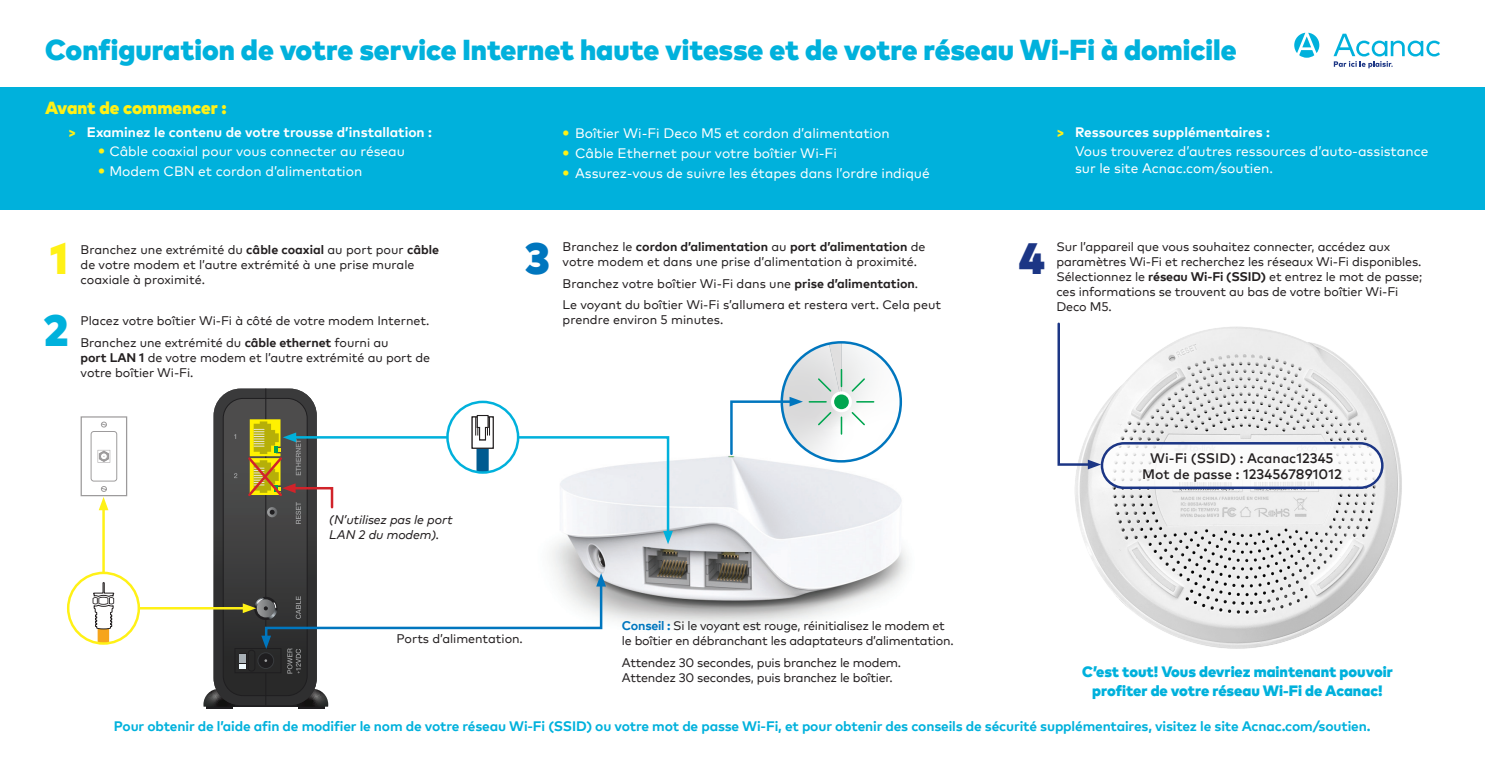
<style>
.page{position:relative;width:1485px;height:765px;background:#fff}
.page>*{position:absolute;margin:0;border:0;box-sizing:border-box;transform-origin:0 0}
.t1{font:900 43.75px "Mark Pro";color:#fff116}
.t2{font:900 43.75px "Mark Pro";color:#00b1dc}
.t3{font:900 43.75px "Mark Pro";color:#0076be}
.t4{font:900 43.75px "Mark Pro";color:#1c3685}
.COVER_Heading_En{font:900 28.75px "Mark Pro";color:#00b1dc}
.t5{font:900 17.5px "Mark Pro";color:#fff116}
.t6{font:900 15px/18.8px "Mark Pro";color:#00b1dc;text-align:center}
.t7{font:13.75px/16.5px "Mark Pro";color:#fff}
.t8{font:700 13.75px "Mark Pro";letter-spacing:-.01em;color:#00b1dc}
.t9{font:700 13.75px "Mark Pro";color:#fff}
.t10{font:500 13.75px "Mark Pro";color:#231f20}
.t11{font:12.5px/15px "Mark Pro";letter-spacing:-.01em;color:#231f20}
.t12{font:italic 12.5px/15px "Mark Pro";letter-spacing:-.005em;color:#231f20}
.s1{font-weight:900;color:#fff116}
.s2{font-weight:800;font-size:15px;color:#fff116}
.s3{font-weight:700}
.s4{font-weight:700;color:#0076be}
</style>
<div class="page">
<hr style="left:207px;top:705px;width:26px;height:4px;background:#1f1e20">
<hr style="left:299px;top:705px;width:26px;height:4px;background:#1f1e20">
<img style="left:673px;top:456px;width:235px;height:170px">
<div style="left:0;top:88px;width:1485px;height:122px;background:#00b1dc"></div>
<img style="left:1075px;top:326px;width:327px;height:323px">
<svg style="left:729px;top:342px;width:172px;height:119px"></svg>
<svg style="left:68px;top:389px;width:605px;height:318px"></svg>
<div style="left:67px;top:572px;width:73px;height:73px;border:2px solid #fff116;border-radius:50%"></div>
<svg style="left:1057px;top:322px;width:44px;height:147px"></svg>
<div style="left:1102px;top:443px;width:280px;height:44px;background:#fff;border-radius:22px"></div>
<div style="left:1101px;top:442px;width:283px;height:47px;border:2px solid #1c3685;border-radius:22px"></div>
<svg style="left:1334px;top:34px;width:106px;height:34px"></svg>
<svg style="left:1294px;top:33px;width:25px;height:25px"></svg>
<p class="COVER_Heading_En" style="left:45px;top:28px;width:1193px">Configuration de votre service Internet haute vitesse et de votre réseau Wi-Fi à domicile</p>
<p class="t5" style="left:45px;top:94px;width:183px">Avant de commencer :</p>
<p class="t9" style="left:68px;top:122px;width:365px"><span class="s1">&gt;</span> Examinez le contenu de votre trousse d’installation :</p>
<p class="t7" style="left:98px;top:142px;width:308px"><span class="s2">•</span> Câble coaxial pour vous connecter au réseau</p>
<p class="t7" style="left:98px;top:162px;width:266px"><span class="s2">•</span> Modem CBN et cordon d’alimentation</p>
<p class="t1" style="left:50px;top:224px;width:19px">1</p>
<p class="t2" style="left:43px;top:297px;width:27px">2</p>
<p class="t11" style="left:81px;top:241px;width:360px">Branchez une extrémité du <span class="s3">câble coaxial</span> au port pour <span class="s3">câble </span>de votre modem et l’autre extrémité à une prise murale coaxiale à proximité.</p>
<p class="t11" style="left:81px;top:312px;width:350px">Placez votre boîtier Wi-Fi à côté de votre modem Internet.</p>
<p class="t11" style="left:81px;top:334px;width:351px">Branchez une extrémité du <span class="s3">câble ethernet</span> fourni au<br><span class="s3">port LAN 1</span> de votre modem et l’autre extrémité au port de votre boîtier Wi-Fi.</p>
<p class="t12" style="left:329px;top:511px;width:125px">(N’utilisez pas le port<br>LAN 2 du modem).</p>
<p class="t7" style="left:563px;top:124px;width:329px"><span class="s2">•</span> Boîtier Wi-Fi Deco M5 et cordon d’alimentation</p>
<p class="t7" style="left:563px;top:144px;width:276px"><span class="s2">•</span> Câble Ethernet pour votre boîtier Wi-Fi</p>
<p class="t7" style="left:563px;top:164px;width:369px"><span class="s2">•</span> Assurez-vous de suivre les étapes dans l’ordre indiqué</p>
<p class="t9" style="left:1056px;top:122px;width:215px"><span class="s1">&gt;</span> Ressources supplémentaires :</p>
<p class="t7" style="left:1075px;top:142px;width:355px">Vous trouverez d’autres ressources d’auto-assistance sur le site Acnac.com/soutien.</p>
<p class="t11" style="left:563px;top:239px;width:364px">Branchez le <span class="s3">cordon d’alimentation</span> au <span class="s3">port d’alimentation</span> de votre modem et dans une prise d’alimentation à proximité.</p>
<p class="t11" style="left:563px;top:275px;width:357px">Branchez votre boîtier Wi-Fi dans une <span class="s3">prise d’alimentation</span>.</p>
<p class="t11" style="left:563px;top:296px;width:380px">Le voyant du boîtier Wi-Fi s’allumera et restera vert. Cela peut prendre environ 5 minutes.</p>
<p class="t3" style="left:525px;top:224px;width:27px">3</p>
<p class="t4" style="left:1019px;top:224px;width:28px">4</p>
<p class="t11" style="left:1056px;top:239px;width:367px">Sur l’appareil que vous souhaitez connecter, accédez aux paramètres Wi-Fi et recherchez les réseaux Wi-Fi disponibles.<br>Sélectionnez le <span class="s3">réseau Wi-Fi (SSID)</span> et entrez le mot de passe; ces informations se trouvent au bas de votre boîtier Wi-Fi Deco M5.</p>
<p class="t10" style="left:1150px;top:448px;width:185px">Wi-Fi (SSID) : Acanac12345</p>
<p class="t10" style="left:1142px;top:464px;width:201px">Mot de passe : 1234567891012</p>
<p class="t11" style="left:397px;top:630px;width:128px">Ports d’alimentation.</p>
<p class="t11" style="left:622px;top:618px;width:333px"><span class="s4">Conseil :</span> Si le voyant est rouge, réinitialisez le modem et le boîtier en débranchant les adaptateurs d’alimentation.</p>
<p class="t11" style="left:622px;top:654px;width:281px">Attendez 30 secondes, puis branchez le modem.<br>Attendez 30 secondes, puis branchez le boîtier.</p>
<p class="t6" style="left:1082px;top:661px;width:312px">C’est tout! Vous devriez maintenant pouvoir profiter de votre réseau Wi-Fi de Acanac!</p>
<p class="t8" style="left:114px;top:715px;width:1258px">Pour obtenir de l’aide afin de modifier le nom de votre réseau Wi-Fi (SSID) ou votre mot de passe Wi-Fi, et pour obtenir des conseils de sécurité supplémentaires, visitez le site Acnac.com/soutien.</p>
</div>
